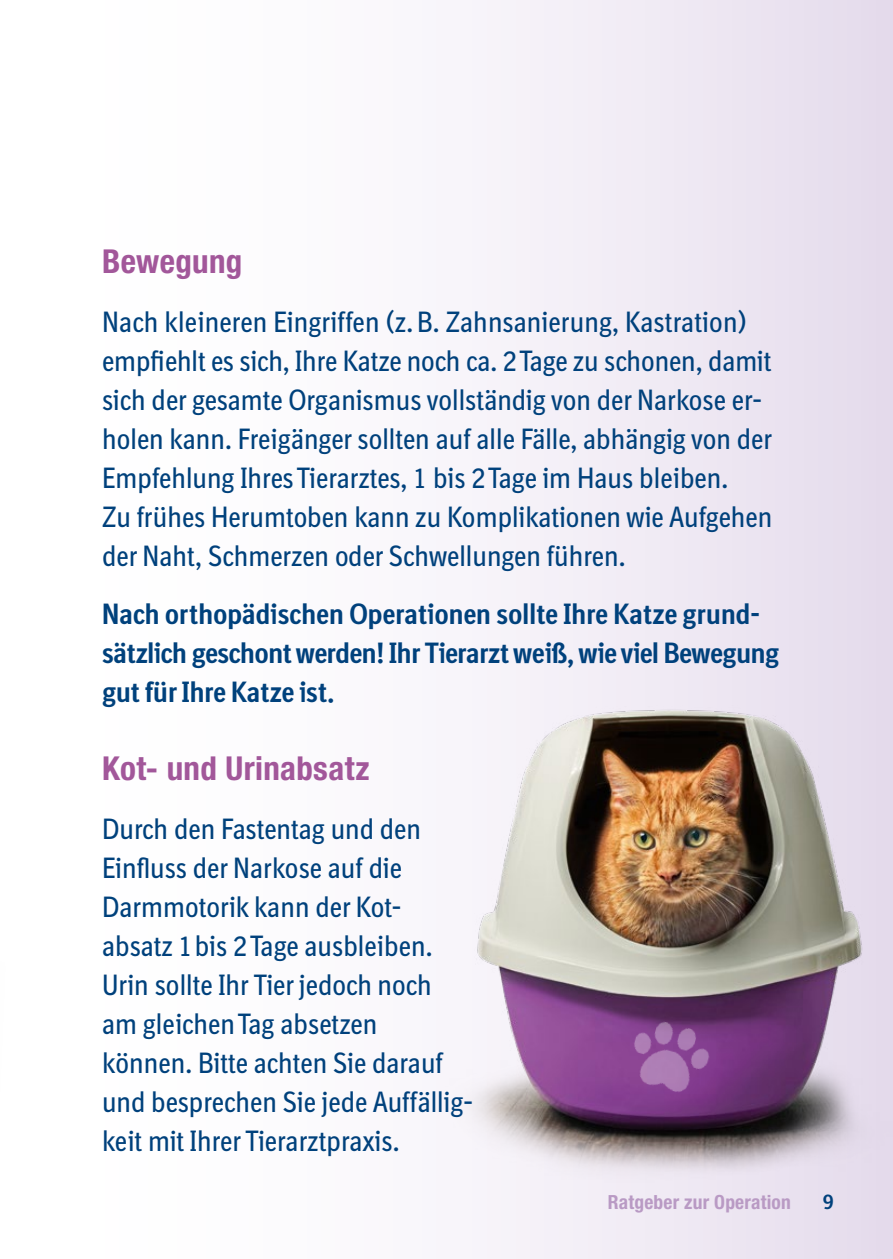
<style>
.page{position:relative;width:893px;height:1259px;background:#fff}
.page>*{position:absolute;margin:0;border:0;box-sizing:border-box;transform-origin:0 0}
.t1{font:700 condensed 33px "Helvetica Neue";letter-spacing:.01em;color:#a2579a}
.t2{font:28.5px/39px "BI Sans NEXT Cond";color:#00417c}
.t3{font:700 28.5px/39px "BI Sans NEXT Cond";letter-spacing:-.005em;color:#00417c}
.t4{font:700 21px "BI Sans NEXT Cond";color:#00417c}
.t5{font:700 condensed 19.5px "Helvetica Neue";letter-spacing:.01em;color:#b99ac4}
</style>
<div class="page">
<div style="left:0;top:0;width:893px;height:1259px;background:linear-gradient(to right,#fff,#e8e0ee)"></div>
<img style="left:197px;top:610px;width:696px;height:572px">
<img style="left:624px;top:1015px;width:100px;height:86px">
<img style="left:0;top:961px;width:6px;height:288px">
<p class="t1" style="left:102px;top:241px;width:142px">Bewegung</p>
<p class="t2" style="left:102px;top:302px;width:672px">Nach kleineren Eingriffen (z.B. Zahnsanierung, Kastration) empfiehlt es sich, Ihre Katze noch ca. 2 Tage zu schonen, damit sich der gesamte Organismus vollständig von der Narkose er&shy;holen kann. Freigänger sollten auf alle Fälle, abhängig von der Empfehlung Ihres Tierarztes, 1 bis 2 Tage im Haus bleiben.<br>Zu frühes Herumtoben kann zu Komplikationen wie Aufgehen der Naht, Schmerzen oder Schwellungen führen.</p>
<p class="t3" style="left:102px;top:594px;width:679px">Nach orthopädischen Operationen sollte Ihre Katze grund&shy;sätzlich geschont werden! Ihr Tierarzt weiß, wie viel Bewegung gut für Ihre Katze ist.</p>
<p class="t1" style="left:102px;top:748px;width:269px">Kot- und Urinabsatz</p>
<p class="t2" style="left:102px;top:809px;width:372px">Durch den Fastentag und den<br>Einfluss der Narkose auf die<br>Darmmotorik kann der Kot&shy;absatz 1bis 2 Tage ausbleiben.<br>Urin sollte Ihr Tier jedoch noch am gleichen Tag absetzen können. Bitte achten Sie darauf und besprechen Sie jede Auffällig&shy;keit mit Ihrer Tierarztpraxis.</p>
<p class="t5" style="left:608px;top:1190px;width:185px">Ratgeber zur Operation</p>
<p class="t4" style="left:823px;top:1189px;width:12px">9</p>
</div>
